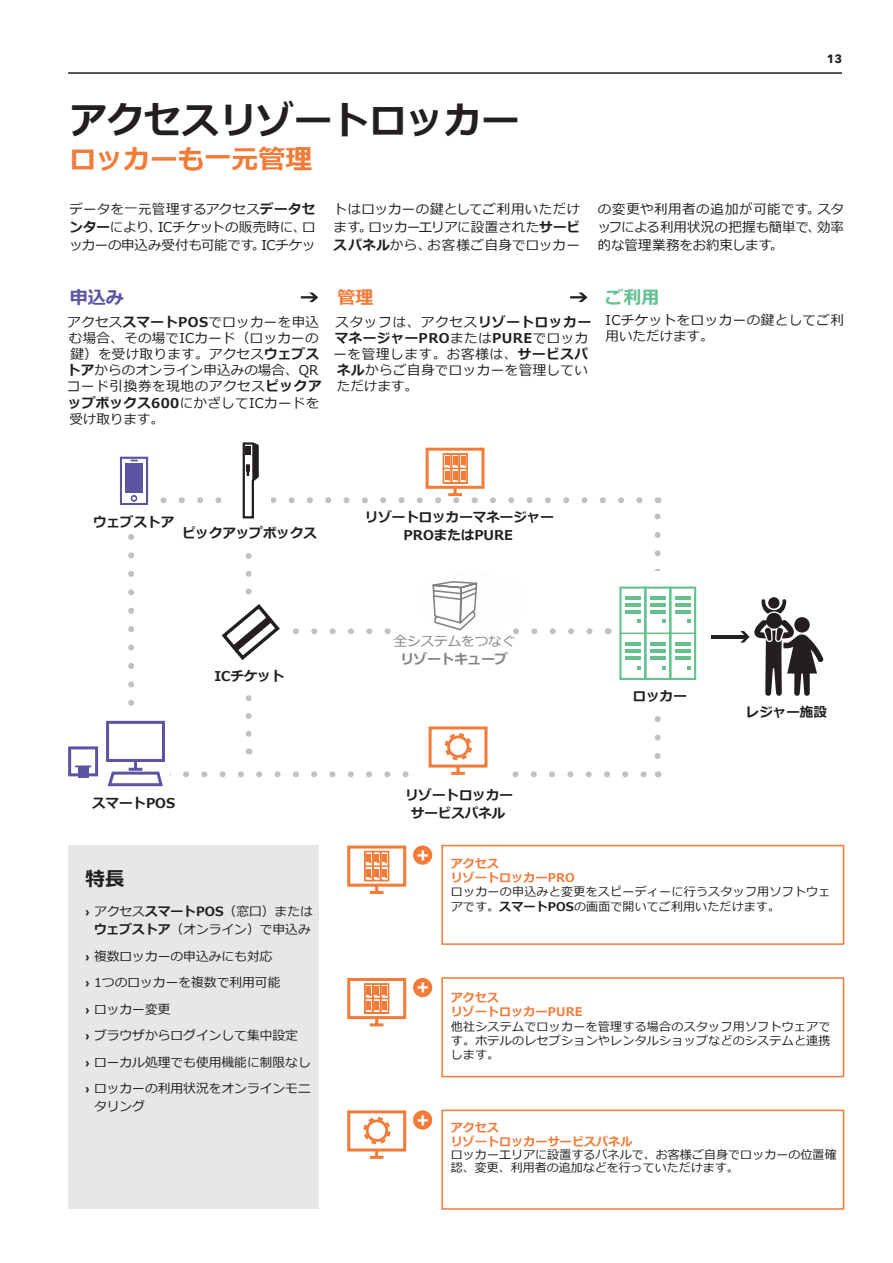
<style>
.page{position:relative;width:893px;height:1263px;background:#fff}
.page>*{position:absolute;margin:0;border:0;box-sizing:border-box;transform-origin:0 0}
.t1{font:700 37.5px "Meiryo";color:#231f20}
.t2{font:700 27px "Meiryo";color:#f37b38}
.t3{font:700 19.5px "Meiryo";color:#231f20}
.t4{font:700 18.45px "Avenir Next Cyr";color:#fff}
.t5{font:700 18px "Meiryo";color:#5b54a3}
.t6{font:700 18px "Meiryo";color:#64c18f}
.t7{font:700 18px "Meiryo";color:#f37b38}
.t8{font:13.5px/16.2px "Meiryo";letter-spacing:.025em;color:#231f20}
.t9{font:700 13.5px/18px "Meiryo";color:#231f20;text-align:center}
.t10{font:13.5px "Meiryo";color:#808285}
.t11{font:700 13.5px "Meiryo";color:#808285}
.t12{font:12.75px/26.5px "Meiryo";color:#231f20;text-align:center}
.t13{font:12px/14.4px "Meiryo";letter-spacing:.02em;color:#231f20}
.t14{font:700 12px/14.4px "Meiryo";letter-spacing:.01em;color:#f37b38}
.t15{font:700 12px "Avenir Next Cyr";color:#231f20}
.s1{font-weight:700}
.s2{font-family:"Avenir Next Cyr";font-weight:700}
</style>
<div class="page">
<div style="left:347px;top:845px;width:59px;height:42px;border:3px solid #f37b38"></div>
<hr style="left:370px;top:891px;width:14px;height:3px;background:#f37b38">
<div style="left:347px;top:1110px;width:59px;height:41px;border:3px solid #f37b38"></div>
<hr style="left:370px;top:1156px;width:14px;height:3px;background:#f37b38">
<svg style="left:359px;top:1112px;width:36px;height:45px"></svg>
<div style="left:69px;top:845px;width:250px;height:364px;background:#e6e7e9"></div>
<div style="left:413px;top:845px;width:19px;height:20px;background:#f37b38;border-radius:50%"></div>
<div style="left:441px;top:845px;width:403px;height:100px;border:2px solid #f37b38"></div>
<div style="left:413px;top:1110px;width:19px;height:19px;background:#f37b38;border-radius:50%"></div>
<div style="left:441px;top:1110px;width:403px;height:100px;border:2px solid #f37b38"></div>
<hr style="left:711px;top:635px;width:35px;height:3px;background:#231f20">
<svg style="left:75px;top:765px;width:16px;height:2px"></svg>
<div style="left:78px;top:766px;width:10px;height:12px;background:#5b54a3"></div>
<div style="left:68px;top:746px;width:30px;height:30px;border:3px solid #5b54a3"></div>
<svg style="left:570px;top:293px;width:18px;height:9px"></svg>
<svg style="left:301px;top:293px;width:17px;height:9px"></svg>
<svg style="left:106px;top:442px;width:590px;height:345px"></svg>
<svg style="left:364px;top:850px;width:26px;height:42px"></svg>
<hr style="left:365px;top:865px;width:23px;height:2px;background:#f37b38">
<hr style="left:68px;top:72px;width:774px;height:2px;background:#231f20">
<svg style="left:768px;top:597px;width:12px;height:12px"></svg>
<svg style="left:740px;top:599px;width:84px;height:97px"></svg>
<div style="left:347px;top:978px;width:59px;height:41px;border:3px solid #f37b38"></div>
<hr style="left:370px;top:1023px;width:14px;height:3px;background:#f37b38">
<div style="left:413px;top:978px;width:19px;height:19px;background:#f37b38;border-radius:50%"></div>
<div style="left:441px;top:977px;width:403px;height:100px;border:2px solid #f37b38"></div>
<svg style="left:364px;top:983px;width:26px;height:42px"></svg>
<p class="t15" style="left:827px;top:52px;width:17px">13</p>
<h1 class="t1" style="left:69px;top:94px;width:451px">アクセスリゾートロッカー</h1>
<h2 class="t2" style="left:69px;top:140px;width:244px">ロッカーも一元管理</h2>
<p class="t8" style="left:69px;top:201px;width:248px;line-height:18px;text-align:justify">データを一元管理するアクセス<span class="s1">データセンター</span>により、ICチケットの販売時に、ロッカーの申込み受付も可能です。ICチケッ</p>
<p class="t8" style="left:334px;top:201px;width:248px;line-height:18px;text-align:justify">トはロッカーの鍵としてご利用いただけます。ロッカーエリアに設置された<span class="s1">サービスパネル</span>から、お客様ご自身でロッカー</p>
<p class="t8" style="left:598px;top:201px;width:248px;line-height:18px;text-align:justify">の変更や利用者の追加が可能です。スタッフによる利用状況の把握も簡単で、効率的な管理業務をお約束します。</p>
<h3 class="t5" style="left:70px;top:285px;width:56px">申込み</h3>
<p class="t8" style="left:67px;top:314px;width:256px">アクセス<span class="s1">スマートPOS</span>でロッカーを申込む場合、その場でICカード（ロッカーの鍵）を受け取ります。アクセス<span class="s1">ウェブストア</span>からのオンライン申込みの場合、QRコード引換券を現地のアクセス<span class="s1">ピックアップボックス600</span>にかざしてICカードを受け取ります。</p>
<h3 class="t7" style="left:338px;top:285px;width:37px">管理</h3>
<p class="t8" style="left:333px;top:314px;width:259px">スタッフは、アクセス<span class="s1">リゾートロッカーマネージャーPRO</span>または<span class="s1">PURE</span>でロッカーを管理します。お客様は、<span class="s1">サービスパネル</span>からご自身でロッカーを管理していただけます。</p>
<h3 class="t6" style="left:605px;top:285px;width:55px">ご利用</h3>
<p class="t8" style="left:605px;top:313px;width:240px">ICチケットをロッカーの鍵としてご利用いただけます。</p>
<p class="t9" style="left:93px;top:514px;width:82px">ウェブストア</p>
<p class="t9" style="left:182px;top:525px;width:136px">ピックアップボックス</p>
<p class="t9" style="left:365px;top:508px;width:190px">リゾートロッカーマネージャー<br>PROまたはPURE</p>
<p class="t9" style="left:215px;top:667px;width:71px">ICチケット</p>
<p class="t9" style="left:92px;top:794px;width:85px">スマートPOS</p>
<h3 class="t3" style="left:86px;top:865px;width:40px">特長</h3>
<p class="t12" style="left:86px;top:903px;width:229px;line-height:18px"><span class="s2">›</span> アクセス<span class="s1">スマートPOS</span>（窓口）または<span class="s1">ウェブストア</span>（オンライン）で申込み</p>
<p class="t12" style="left:86px;top:943px;width:227px;text-align:left"><span class="s2">›</span> 複数ロッカーの申込みにも対応<br><span class="s2">›</span> 1つのロッカーを複数で利用可能<br><span class="s2">›</span> ロッカー変更<br><span class="s2">›</span> ブラウザからログインして集中設定<br><span class="s2">›</span> ローカル処理でも使用機能に制限なし<span class="s2">›</span> ロッカーの利用状況をオンラインモニ</p>
<p class="t12" style="left:94px;top:1094px;width:52px">タリング</p>
<p class="t10" style="left:394px;top:632px;width:123px">全システムをつなぐ</p>
<p class="t11" style="left:400px;top:650px;width:109px">リゾートキューブ</p>
<p class="t9" style="left:405px;top:787px;width:109px">リゾートロッカーサービスパネル</p>
<p class="t9" style="left:633px;top:688px;width:55px">ロッカー</p>
<p class="t9" style="left:746px;top:704px;width:82px">レジャー施設</p>
<p class="t14" style="left:451px;top:856px;width:126px;text-indent:-34px"><sup>+</sup> アクセス<br>リゾートロッカーPRO</p>
<p class="t13" style="left:451px;top:885px;width:381px">ロッカーの申込みと変更をスピーディーに行うスタッフ用ソフトウェアです。<span class="s1">スマートPOS</span>の画面で開いてご利用いただけます。</p>
<h3 class="t4" style="left:417px;top:975px;width:14px">+</h3>
<p class="t14" style="left:451px;top:991px;width:133px">アクセス<br>リゾートロッカーPURE</p>
<p class="t13" style="left:451px;top:1020px;width:381px;text-align:justify">他社システムでロッカーを管理する場合のスタッフ用ソフトウェアです。ホテルのレセプションやレンタルショップなどのシステムと連携します。</p>
<p class="t14" style="left:451px;top:1121px;width:183px;text-indent:-34px"><sup>+</sup> アクセス<br>リゾートロッカーサービスパネル</p>
<p class="t13" style="left:451px;top:1149px;width:387px;line-height:12.8px">ロッカーエリアに設置するパネルで、お客様ご自身でロッカーの位置確認、変更、利用者の追加などを行っていただけます。</p>
</div>
